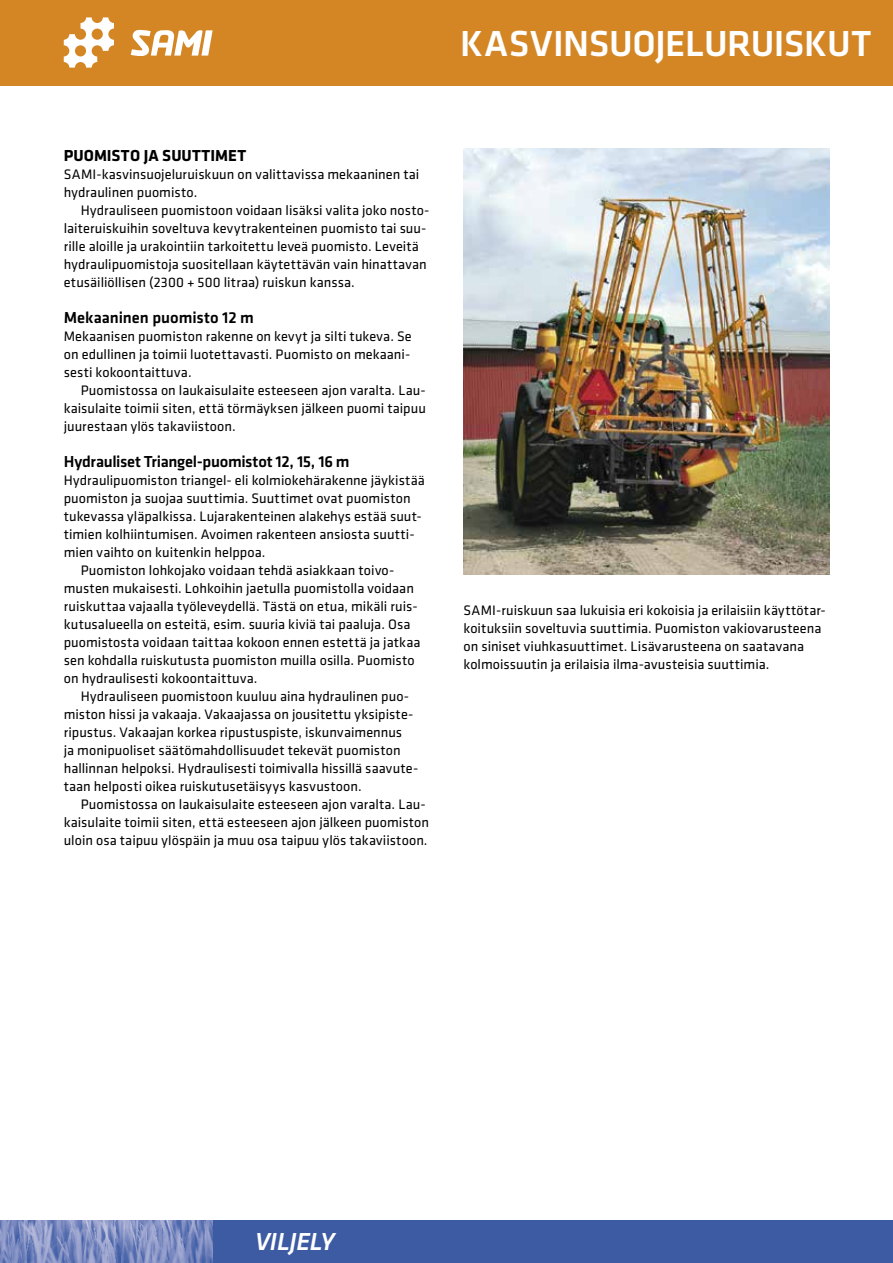
<style>
.page{position:relative;width:893px;height:1263px;background:#fff}
.page>*{position:absolute;margin:0;border:0;box-sizing:border-box;transform-origin:0 0}
.t1{font:500 37.5px "Klavika";letter-spacing:-.005em;color:#fff}
.t2{font:italic 500 25.5px "Klavika";letter-spacing:-.005em;color:#fff}
.t3{font:500 16.5px "Klavika";letter-spacing:-.01em;color:#000}
.t4{font:700 16.5px "Klavika";color:#000}
.t5{font:14.25px/18px "Klavika";letter-spacing:.005em;color:#000}
</style>
<div class="page">
<div style="left:0;top:0;width:893px;height:85px;background:#d48625"></div>
<img style="left:463px;top:149px;width:366px;height:425px">
<div style="left:0;top:1220px;width:893px;height:43px;background:#3c5ba3"></div>
<img style="left:0;top:1220px;width:213px;height:43px">
<svg style="left:64px;top:17px;width:50px;height:51px"></svg>
<svg style="left:131px;top:29px;width:82px;height:27px"></svg>
<h1 class="t1" style="left:460px;top:23px;width:413px">KAsvinsuojeluruiskut</h1>
<p class="t4" style="left:64px;top:147px;width:109px">PUOMISTO JA SUUTTI</p>
<p class="t4" style="left:215px;top:147px;width:23px">MET</p>
<p class="t5" style="left:64px;top:166px;width:357px">SAMI-kasvinsuojeluruiskuun on valittavissa mekaaninen tai hydraulinen puomisto.</p>
<p class="t5" style="left:64px;top:202px;width:367px;text-indent:17px">Hydrauliseen puomistoon voidaan lisäksi valita joko nosto&shy;laiteruiskuihin soveltuva kevytrakenteinen puomisto tai suu&shy;rille aloille ja urakointiin tarkoitettu leveä puomisto. Leveitä hydraulipuomistoja suositellaan käytettävän vain hinattavan etusäiliöllisen (2300 + 500 litraa) ruiskun kanssa.</p>
<p class="t3" style="left:64px;top:309px;width:192px">Mekaaninen puomisto 12 m</p>
<p class="t5" style="left:64px;top:328px;width:350px;text-align:justify">Mekaanisen puomiston rakenne on kevyt ja silti tukeva. Se on edullinen ja toimii luotettavasti. Puomisto on mekaani&shy;sesti kokoontaittuva.</p>
<p class="t5" style="left:64px;top:382px;width:364px;text-align:justify;text-indent:17px">Puomistossa on laukaisulaite esteeseen ajon varalta. Lau&shy;kaisulaite toimii siten, että törmäyksen jälkeen puomi taipuu juurestaan ylös takaviistoon.</p>
<p class="t3" style="left:64px;top:453px;width:287px">Hydrauliset Triangel-puomistot 12, 15, 16 m</p>
<p class="t5" style="left:64px;top:472px;width:362px">Hydraulipuomiston triangel- eli kolmiokehärakenne jäykistää</p>
<p class="t5" style="left:64px;top:490px;width:348px">puomiston ja suojaa suuttimia. Suuttimet ovat puomiston</p>
<p class="t5" style="left:64px;top:508px;width:359px">tukevassa yläpalkissa. Lujarakenteinen alakehys estää suut-</p>
<p class="t5" style="left:64px;top:526px;width:352px">timien kolhiintumisen. Avoimen rakenteen ansiosta suutti-</p>
<p class="t5" style="left:64px;top:544px;width:203px">mien vaihto on kuitenkin helppoa.</p>
<p class="t5" style="left:81px;top:562px;width:315px">Puomiston lohkojako voidaan tehdä asiakkaan toivo-</p>
<p class="t5" style="left:64px;top:580px;width:352px">musten mukaisesti. Lohkoihin jaetulla puomistolla voidaan</p>
<p class="t5" style="left:64px;top:598px;width:355px">ruiskuttaa vajaalla työleveydellä. Tästä on etua, mikäli ruis-</p>
<p class="t5" style="left:64px;top:616px;width:348px">kutusalueella on esteitä, esim. suuria kiviä tai paaluja. Osa</p>
<p class="t5" style="left:64px;top:634px;width:358px">puomistosta voidaan taittaa kokoon ennen estettä ja jatkaa</p>
<p class="t5" style="left:64px;top:652px;width:352px">sen kohdalla ruiskutusta puomiston muilla osilla. Puomisto</p>
<p class="t5" style="left:64px;top:670px;width:195px">on hydraulisesti kokoontaittuva.</p>
<p class="t5" style="left:81px;top:688px;width:330px">Hydrauliseen puomistoon kuuluu aina hydraulinen puo-</p>
<p class="t5" style="left:64px;top:706px;width:351px">miston hissi ja vakaaja. Vakaajassa on jousitettu yksipiste-</p>
<p class="t5" style="left:64px;top:724px;width:340px">ripustus. Vakaajan korkea ripustuspiste, iskunvaimennus</p>
<p class="t5" style="left:64px;top:742px;width:338px">ja monipuoliset säätömahdollisuudet tekevät puomiston</p>
<p class="t5" style="left:64px;top:760px;width:356px">hallinnan helpoksi. Hydraulisesti toimivalla hissillä saavute-</p>
<p class="t5" style="left:64px;top:778px;width:299px">taan helposti oikea ruiskutusetäisyys kasvustoon.</p>
<p class="t5" style="left:81px;top:796px;width:346px">Puomistossa on laukaisulaite esteeseen ajon varalta. Lau-</p>
<p class="t5" style="left:64px;top:814px;width:367px">kaisulaite toimii siten, että esteeseen ajon jälkeen puomiston</p>
<p class="t5" style="left:64px;top:832px;width:365px">uloin osa taipuu ylöspäin ja muu osa taipuu ylös takaviistoon.</p>
<p class="t5" style="left:463px;top:601px;width:364px">SAMI-ruiskuun saa lukuisia eri kokoisia ja erilaisiin käyttötar&shy;koituksiin soveltuvia suuttimia. Puomiston vakiovarusteena on siniset viuhkasuuttimet. Lisävarusteena on saatavana kolmoissuutin ja erilaisia ilma-avusteisia suuttimia.</p>
<h2 class="t2" style="left:255px;top:1228px;width:81px">viljely</h2>
</div>
